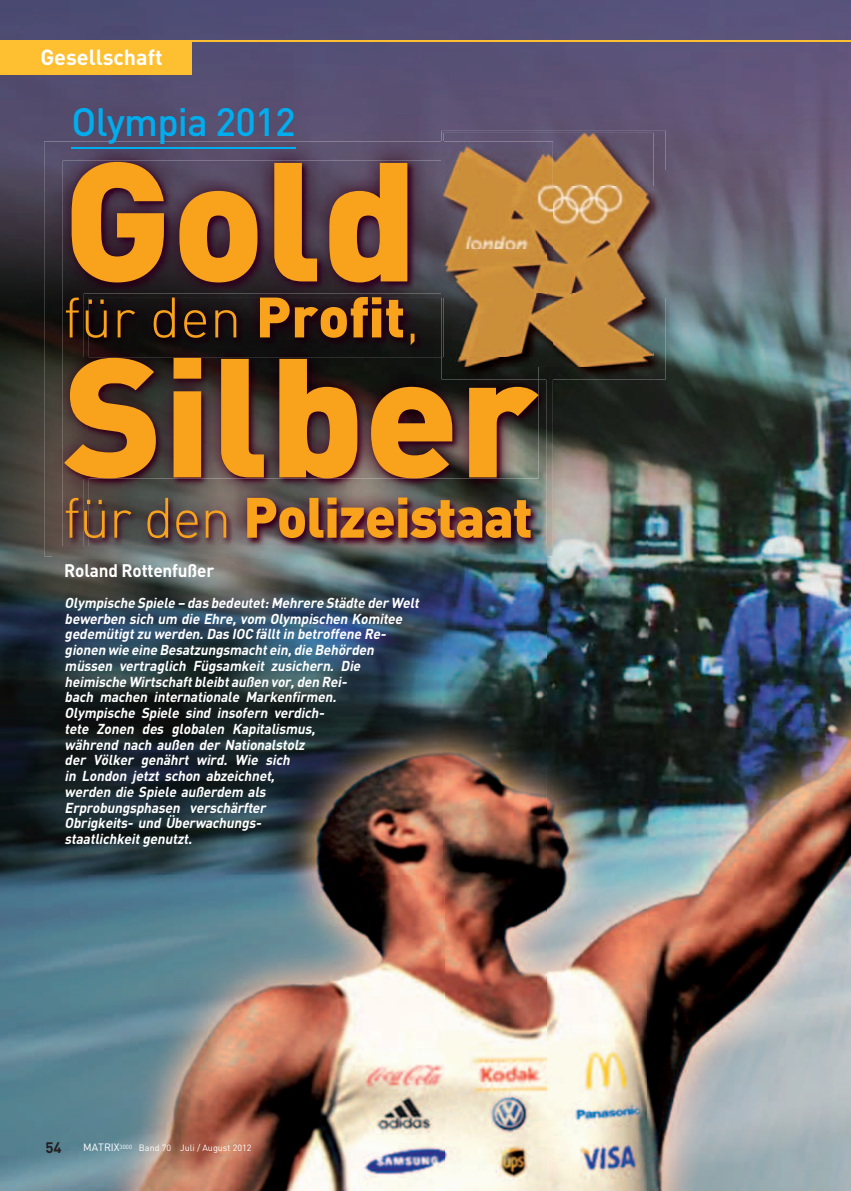
<style>
.page{position:relative;width:851px;height:1191px;background:#fff}
.page>*{position:absolute;margin:0;border:0;box-sizing:border-box;transform-origin:0 0}
.t1{font:900 166.5px "DIN";color:#f9a21c}
.t2{font:900 55.95px "DIN";letter-spacing:-.02em;color:#f9a21c}
.t3{font:300 55.95px "DIN";color:#f9a21c}
.t4{font:500 39px "DIN";letter-spacing:-.02em;color:#00aeef}
.t5{font:700 21.6px "DIN";color:#fff}
.t6{font:700 18px "DIN";letter-spacing:-.01em;color:#fff;scale:.95 1}
.t7{font:700 15px "DIN";color:#231f20}
.t8{font:italic 700 14.25px/15.8px "DIN";letter-spacing:-.01em;color:#fff;scale:.95 1}
.t9{font:9px "DIN";color:#fff}
.s1{font-weight:900}
.s2{font-weight:300}
.s3{font-size:10.5px}
</style>
<div class="page">
<img style="left:0;top:0;width:850px;height:170px">
<img style="left:0;top:170px;width:52px;height:1021px">
<img style="left:665px;top:170px;width:185px;height:128px">
<img style="left:52px;top:556px;width:493px;height:635px">
<img style="left:648px;top:298px;width:202px;height:893px">
<img style="left:545px;top:379px;width:103px;height:812px">
<img style="left:44px;top:141px;width:397px;height:52px">
<img style="left:44px;top:193px;width:40px;height:363px">
<svg style="left:84px;top:546px;width:4px;height:10px"></svg>
<img style="left:88px;top:379px;width:464px;height:177px">
<img style="left:63px;top:161px;width:378px;height:144px">
<img style="left:63px;top:305px;width:21px;height:241px">
<img style="left:84px;top:294px;width:357px;height:252px">
<img style="left:88px;top:298px;width:458px;height:248px">
<img style="left:64px;top:358px;width:474px;height:120px">
<img style="left:441px;top:131px;width:224px;height:163px">
<svg style="left:653px;top:294px;width:12px;height:4px"></svg>
<img style="left:552px;top:298px;width:113px;height:81px">
<img style="left:441px;top:141px;width:2px;height:153px">
<svg style="left:546px;top:367px;width:6px;height:12px"></svg>
<img style="left:441px;top:298px;width:105px;height:81px">
<img style="left:441px;top:358px;width:97px;height:21px">
<img style="left:443px;top:133px;width:210px;height:53px">
<img style="left:552px;top:186px;width:101px;height:181px">
<img style="left:443px;top:141px;width:109px;height:51px">
<img style="left:546px;top:192px;width:6px;height:102px">
<svg style="left:546px;top:294px;width:6px;height:4px"></svg>
<img style="left:546px;top:298px;width:6px;height:69px">
<img style="left:443px;top:161px;width:103px;height:206px">
<img style="left:443px;top:358px;width:95px;height:9px">
<hr style="left:71px;top:147px;width:224px;height:2px;background:#00aeef">
<div style="left:0;top:40px;width:191px;height:34px;background:#febf31"></div>
<hr style="left:0;top:40px;width:850px;height:2px;background:#febf31">
<h3 class="t5" style="left:40px;top:43px;width:124px">Gesellschaft</h3>
<h3 class="t4" style="left:71px;top:97px;width:225px">Olympia 2012</h3>
<h1 class="t1" style="left:63px;top:110px;width:356px">Gold</h1>
<h2 class="t3" style="left:63px;top:283px;width:358px">für den <span class="s1">Profit</span>,</h2>
<h1 class="t1" style="left:63px;top:306px;width:476px">Silber</h1>
<h2 class="t2" style="left:63px;top:480px;width:471px"><span class="s2">für den</span> Polizeistaat</h2>
<p class="t6" style="left:64px;top:559px;width:159px">Roland Rottenfußer</p>
<p class="t8" style="left:65px;top:594px;width:377px">Olympische Spiele – das bedeutet:Mehrere Städte der Welt bewerben sich um die Ehre, vom Olympischen Komitee gedemütigtzu werden.Das IOC fälltin betroffene Re&shy;gionen wie eine Besatzungsmachtein,die Behörden müssen vertraglich Fügsamkeit zusichern. Die heimische Wirtschaftbleibtaußen vor,den Rei-<br>bach machen internationale Markenfirmen.<br>Olympische Spiele sind insofern verdich-<br>tete Zonen des globalen Kapitalismus,<br>während nach außen der Nationalstolz<br>der Völker genährt wird. Wie sich<br>in London jetzt schon abzeichnet,<br>werden die Spiele außerdem als<br>Erprobungsphasen verschärfter<br>Obrigkeits- und Überwachungs-<br>staatlichkeitgenutzt.</p>
<p class="t7" style="left:45px;top:1137px;width:18px">54</p>
<p class="t9" style="left:83px;top:1142px;width:170px"><span class="s3">MATRIX</span><sup>3000</sup> Band 70 Juli / August 2012</p>
</div>
